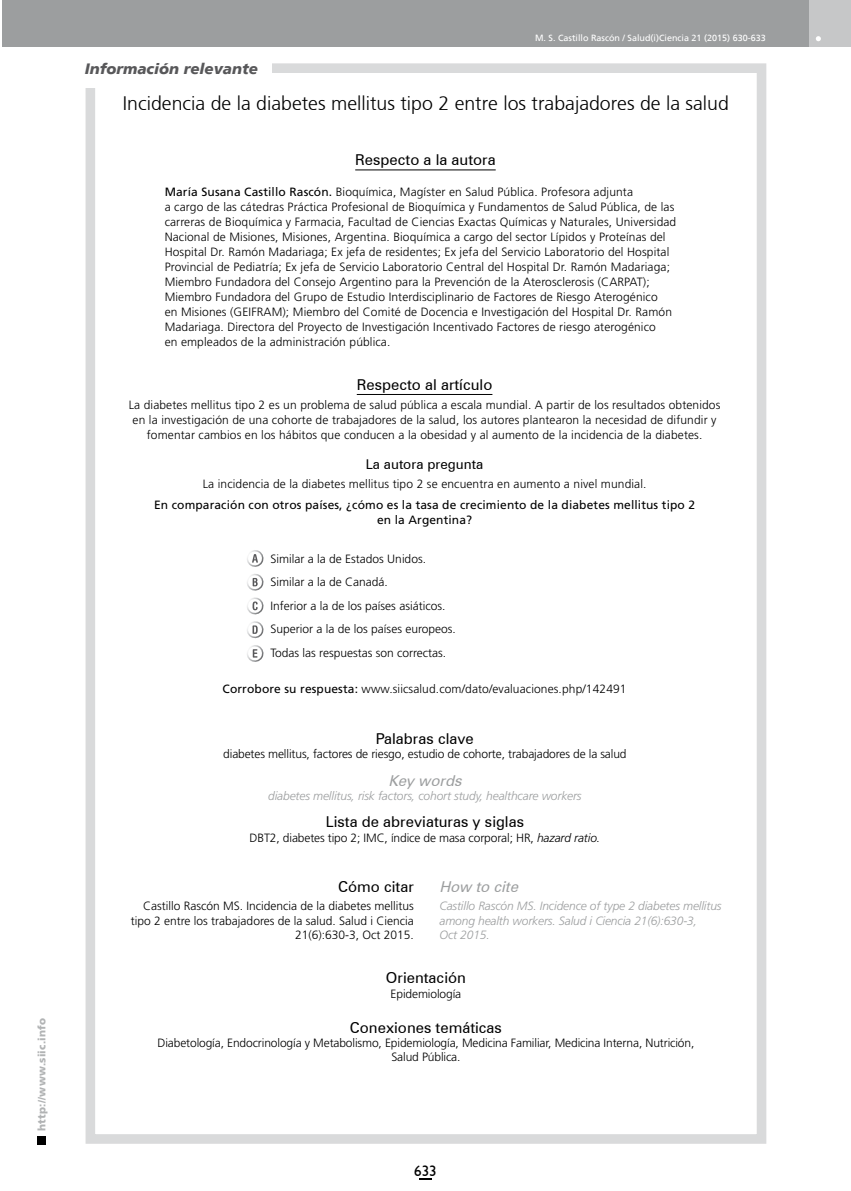
<style>
.page{position:relative;width:851px;height:1191px;background:#fff}
.page>*{position:absolute;margin:0;border:0;box-sizing:border-box;transform-origin:0 0}
.t1{font:300 19.5px "Frutiger";color:#000}
.t2{font:15px "Zurich BT";color:#000}
.t3{font:italic 900 15px "Frutiger";color:#58585a}
.t4{font:italic 15px "Zurich BT";color:#9c9e9f}
.t5{font:15px "Humanist 521 BT";color:#000}
.t6{font:13.5px "Zurich BT";color:#000}
.t7{font:300 12px/15px "Frutiger LT Std";letter-spacing:.01em;color:#000}
.t8{font:300 12px/14.4px "Frutiger LT Std";letter-spacing:-.01em;color:#000;text-align:center}
.t9{font:italic 300 12px/14.4px "Frutiger LT Std";letter-spacing:-.01em;color:#9c9e9f}
.t10{font:12px/15px "Frutiger LT Std";letter-spacing:.01em;color:#000;text-align:center}
.t11{font:900 10.5px "Frutiger";letter-spacing:.015em;color:#b1b3b4}
.t12{font:9px "Frutiger";color:#fff}
.s1{font-weight:400}
.s2{font-style:italic}
</style>
<div class="page">
<div style="left:2px;top:0;width:848px;height:47px;background:#9c9e9f"></div>
<div style="left:809px;top:0;width:41px;height:47px;background:#c6c7c8"></div>
<svg style="left:816px;top:36px;width:4px;height:5px"></svg>
<div style="left:38px;top:1135px;width:8px;height:9px;background:#000"></div>
<svg style="left:419px;top:1178px;width:12px;height:1px"></svg>
<div style="left:85px;top:63px;width:681px;height:1080px;border:10px solid #d9dadb"></div>
<hr style="left:357px;top:394px;width:135px;height:1px;background:#000">
<svg style="left:247px;top:550px;width:17px;height:112px"></svg>
<div style="left:85px;top:63px;width:187px;height:25px;background:#fff"></div>
<hr style="left:355px;top:169px;width:140px;height:1px;background:#000">
<p class="t11" style="left:35px;top:1130px;width:114px;rotate:-90deg">http://www.siic.info</p>
<p class="t12" style="left:535px;top:32px;width:232px">M. S. Castillo Rascón / Salud(i)Ciencia 21 (2015) 630-633</p>
<p class="t3" style="left:85px;top:60px;width:174px">Información relevante</p>
<h1 class="t1" style="left:123px;top:92px;width:607px">Incidencia de la diabetes mellitus tipo 2 entre los trabajadores de la salud</h1>
<p class="t2" style="left:355px;top:151px;width:142px">Respecto a la autora</p>
<p class="t7" style="left:165px;top:184px;width:513px"><span class="s1">María Susana Castillo Rascón.</span> Bioquímica, Magíster en Salud Pública. Profesora adjunta<br>a cargo de las cátedras Práctica Profesional de Bioquímica y Fundamentos de Salud Pública, de las carreras de Bioquímica y Farmacia, Facultad de Ciencias Exactas Químicas y Naturales, Universidad Nacional de Misiones, Misiones, Argentina. Bioquímica a cargo del sector Lípidos y Proteínas del Hospital Dr. Ramón Madariaga; Ex jefa de residentes; Ex jefa del Servicio Laboratorio del Hospital Provincial de Pediatría; Ex jefa de Servicio Laboratorio Central del Hospital Dr. Ramón Madariaga; Miembro Fundadora del Consejo Argentino para la Prevención de la Aterosclerosis (CARPAT); Miembro Fundadora del Grupo de Estudio Interdisciplinario de Factores de Riesgo Aterogénico<br>en Misiones (GEIFRAM); Miembro del Comité de Docencia e Investigación del Hospital Dr. Ramón Madariaga. Directora del Proyecto de Investigación Incentivado Factores de riesgo aterogénico<br>en empleados de la administración pública.</p>
<p class="t2" style="left:357px;top:375px;width:137px">Respecto al artículo</p>
<p class="t7" style="left:129px;top:398px;width:593px;text-align:center">La diabetes mellitus tipo 2 es un problema de salud pública a escala mundial. A partir de los resultados obtenidos en la investigación de una cohorte de trabajadores de la salud, los autores plantearon la necesidad de difundir y fomentar cambios en los hábitos que conducen a la obesidad y al aumento de la incidencia de la diabetes.</p>
<p class="t6" style="left:366px;top:455px;width:119px">La autora pregunta</p>
<p class="t7" style="left:203px;top:476px;width:445px">La incidencia de la diabetes mellitus tipo 2 se encuentra en aumento a nivel mundial.</p>
<p class="t10" style="left:154px;top:498px;width:542px">En comparación con otros países, ¿cómo es la tasa de crecimiento de la diabetes mellitus tipo 2 en la Argentina?</p>
<p class="t7" style="left:270px;top:547px;width:187px;line-height:23.5px">Similar a la de Estados Unidos.<br>Similar a la de Canadá.<br>Inferior a la de los países asiáticos.<br>Superior a la de los países europeos.<br>Todas las respuestas son correctas.</p>
<p class="t7" style="left:222px;top:681px;width:405px"><span class="s1">Corrobore su respuesta:</span> www.siicsalud.com/dato/evaluaciones.php/142491</p>
<p class="t2" style="left:376px;top:729px;width:99px">Palabras clave</p>
<p class="t8" style="left:223px;top:747px;width:405px">diabetes mellitus, factores de riesgo, estudio de cohorte, trabajadores de la salud</p>
<p class="t4" style="left:388px;top:771px;width:79px">Key words</p>
<p class="t9" style="left:268px;top:788px;width:315px">diabetes mellitus, risk factors, cohort study, healthcare workers</p>
<p class="t2" style="left:326px;top:812px;width:200px">Lista de abreviaturas y siglas</p>
<p class="t8" style="left:249px;top:830px;width:352px">DBT2, diabetes tipo 2; IMC, índice de masa corporal; HR, <span class="s2">hazard ratio.</span></p>
<p class="t2" style="left:338px;top:877px;width:77px">Cómo citar</p>
<p class="t7" style="left:131px;top:899px;width:284px;line-height:14.4px;text-align:right">Castillo Rascón MS. Incidencia de la diabetes mellitus tipo 2 entre los trabajadores de la salud. Salud i Ciencia<br>21(6):630-3, Oct 2015.</p>
<p class="t4" style="left:439px;top:877px;width:84px">How to cite</p>
<p class="t9" style="left:439px;top:899px;width:283px">Castillo Rascón MS. Incidence of type 2 diabetes mellitus among health workers. Salud i Ciencia 21(6):630-3,<br>Oct 2015.</p>
<p class="t2" style="left:386px;top:968px;width:82px">Orientación</p>
<p class="t8" style="left:390px;top:986px;width:72px">Epidemiología</p>
<p class="t2" style="left:350px;top:1018px;width:153px">Conexiones temáticas</p>
<p class="t8" style="left:157px;top:1035px;width:538px">Diabetología, Endocrinología y Metabolismo, Epidemiología, Medicina Familiar, Medicina Interna, Nutrición,<br>Salud Pública.</p>
<p class="t5" style="left:414px;top:1161px;width:24px">633</p>
</div>
